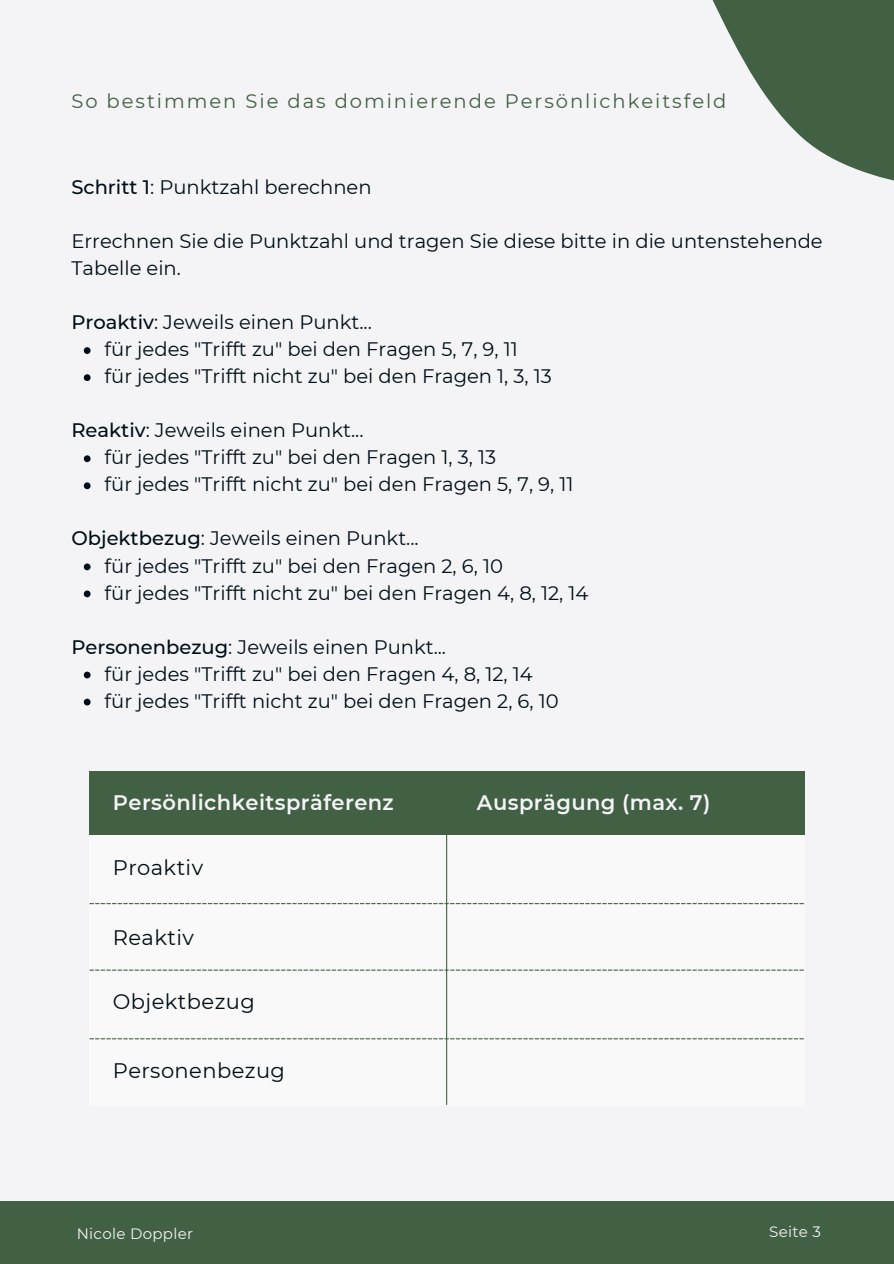
<style>
.page{position:relative;width:894px;height:1264px;background:#fff}
.page>*{position:absolute;margin:0;border:0;box-sizing:border-box;transform-origin:0 0}
.t1{font:600 21px "Montserrat";letter-spacing:.02em;color:#f4f4f6}
.t2{font:21px "Montserrat";letter-spacing:.02em;color:#000d16}
.t3{font:19.5px/27px "Montserrat";color:#000d16}
.t4{font:19.5px "Montserrat";letter-spacing:.1em;color:#426044}
.t5{font:15px "Montserrat";letter-spacing:.02em;color:#f4f4f6}
.s1{font-weight:500}
</style>
<div class="page">
<div style="left:0;top:0;width:893px;height:1263px;background:#f4f4f6"></div>
<svg style="left:712px;top:0;width:181px;height:181px"></svg>
<div style="left:0;top:1201px;width:893px;height:62px;background:#426044"></div>
<div style="left:89px;top:771px;width:715px;height:334px;background:#f9f9f9"></div>
<svg style="left:84px;top:347px;width:6px;height:7px"></svg>
<svg style="left:84px;top:374px;width:6px;height:7px"></svg>
<svg style="left:84px;top:455px;width:6px;height:7px"></svg>
<svg style="left:84px;top:482px;width:6px;height:7px"></svg>
<svg style="left:84px;top:563px;width:6px;height:7px"></svg>
<svg style="left:84px;top:590px;width:6px;height:7px"></svg>
<svg style="left:84px;top:671px;width:6px;height:7px"></svg>
<svg style="left:84px;top:698px;width:6px;height:7px"></svg>
<div style="left:89px;top:771px;width:715px;height:63px;background:#426044"></div>
<hr style="left:446px;top:835px;width:1px;height:269px;background:#426044">
<svg style="left:89px;top:903px;width:714px;height:1px"></svg>
<svg style="left:89px;top:969px;width:714px;height:1px"></svg>
<svg style="left:89px;top:1038px;width:714px;height:1px"></svg>
<p class="t4" style="left:71px;top:89px;width:656px">So bestimmen Sie das dominierende Persönlichkeitsfeld</p>
<p class="t3" style="left:71px;top:173px;width:301px"><span class="s1">Schritt 1</span>: Punktzahl berechnen</p>
<p class="t3" style="left:71px;top:227px;width:752px">Errechnen Sie die Punktzahl und tragen Sie diese bitte in die untenstehende<br>Tabelle ein.</p>
<p class="t3" style="left:71px;top:309px;width:302px"><span class="s1">Proaktiv</span>: Jeweils einen Punkt...</p>
<p class="t3" style="left:105px;top:336px;width:414px">für jedes "Trifft zu" bei den Fragen 5, 7, 9, 11</p>
<p class="t3" style="left:105px;top:363px;width:448px">für jedes "Trifft nicht zu" bei den Fragen 1, 3, 13</p>
<p class="t3" style="left:71px;top:417px;width:293px"><span class="s1">Reaktiv</span>: Jeweils einen Punkt...</p>
<p class="t3" style="left:105px;top:444px;width:393px">für jedes "Trifft zu" bei den Fragen 1, 3, 13</p>
<p class="t3" style="left:105px;top:471px;width:470px">für jedes "Trifft nicht zu" bei den Fragen 5, 7, 9, 11</p>
<p class="t3" style="left:71px;top:525px;width:348px"><span class="s1">Objektbezug</span>: Jeweils einen Punkt...</p>
<p class="t3" style="left:105px;top:552px;width:400px">für jedes "Trifft zu" bei den Fragen 2, 6, 10</p>
<p class="t3" style="left:105px;top:579px;width:485px">für jedes "Trifft nicht zu" bei den Fragen 4, 8, 12, 14</p>
<p class="t3" style="left:71px;top:633px;width:376px"><span class="s1">Personenbezug</span>: Jeweils einen Punkt...</p>
<p class="t3" style="left:105px;top:660px;width:429px">für jedes "Trifft zu" bei den Fragen 4, 8, 12, 14</p>
<p class="t3" style="left:105px;top:687px;width:455px">für jedes "Trifft nicht zu" bei den Fragen 2, 6, 10</p>
<p class="t1" style="left:113px;top:789px;width:282px">Persönlichkeitspräferenz</p>
<p class="t1" style="left:477px;top:789px;width:235px">Ausprägung (max. 7)</p>
<p class="t2" style="left:113px;top:854px;width:92px">Proaktiv</p>
<p class="t2" style="left:113px;top:925px;width:82px">Reaktiv</p>
<p class="t2" style="left:113px;top:988px;width:143px">Objektbezug</p>
<p class="t2" style="left:113px;top:1057px;width:174px">Personenbezug</p>
<p class="t5" style="left:77px;top:1224px;width:118px">Nicole Doppler</p>
<p class="t5" style="left:769px;top:1222px;width:53px">Seite 3</p>
</div>
